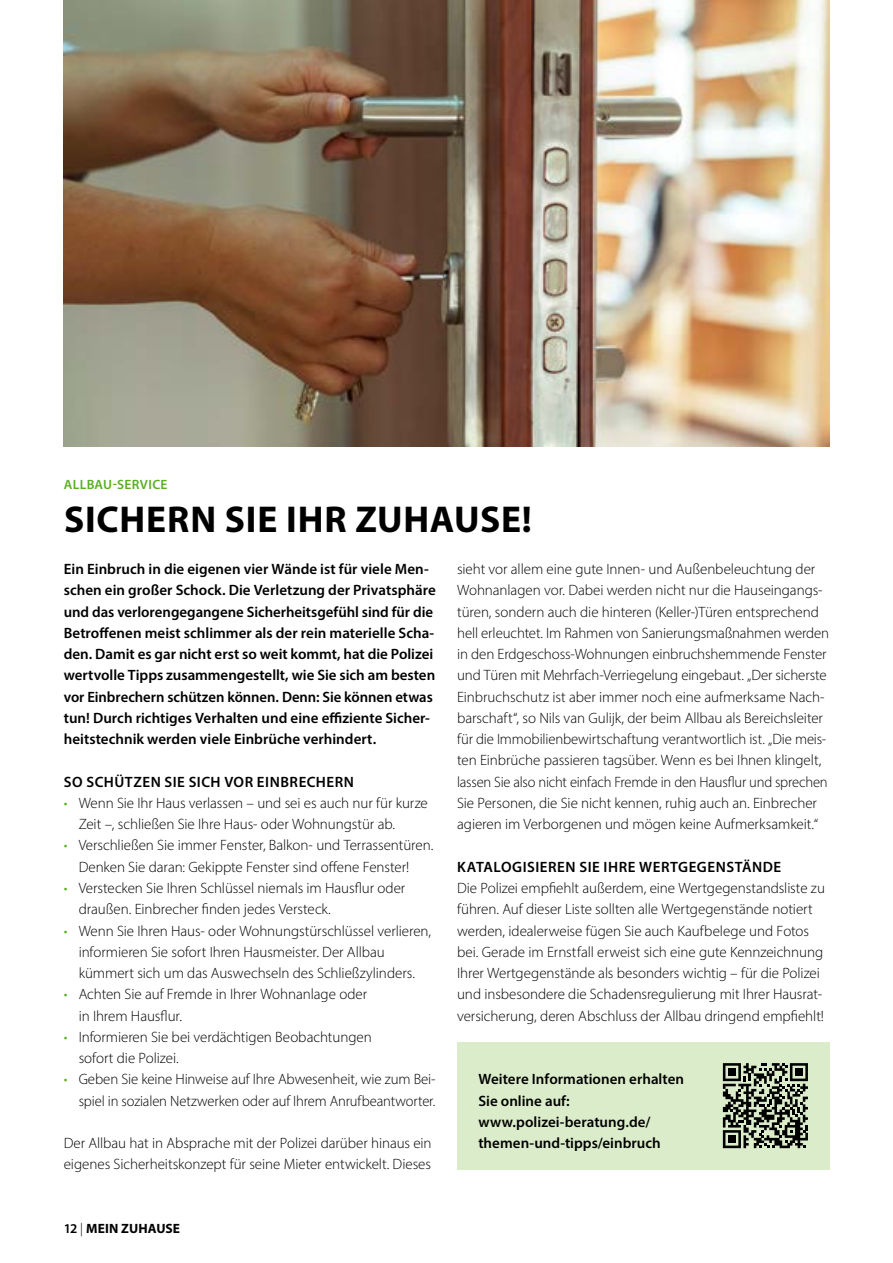
<style>
.page{position:relative;width:893px;height:1263px;background:#fff}
.page>*{position:absolute;margin:0;border:0;box-sizing:border-box;transform-origin:0 0}
.t1{font:700 37.5px "Myriad Pro";letter-spacing:.02em;color:#000}
.t2{font:300 15px/21.3px "Myriad Pro";letter-spacing:-.005em;color:#000}
.t3{font:600 15px/21.3px "Myriad Pro";color:#000}
.t4{font:600 15px "Myriad Pro";letter-spacing:.035em;color:#000}
.t5{font:600 13.5px "Myriad Pro";letter-spacing:.02em;color:#5aaf24}
.t6{font:700 13.5px "Myriad Pro";letter-spacing:.01em;color:#000}
.s1{color:#5aaf24}
.s2{font-weight:600}
.s3{font-weight:300}
</style>
<div class="page">
<img style="left:64px;top:0;width:765px;height:446px">
<div style="left:457px;top:1042px;width:372px;height:127px;background:#dbecca"></div>
<svg style="left:723px;top:1063px;width:85px;height:85px"></svg>
<p class="t5" style="left:64px;top:476px;width:105px">ALLBAU-SERVICE</p>
<h1 class="t1" style="left:64px;top:494px;width:469px">SICHERN SIE IHR ZUHAUSE!</h1>
<p class="t2" style="left:457px;top:558px;width:374px">sieht vor allem eine gute Innen- und Außenbeleuchtung der Wohnanlagen vor. Dabei werden nicht nur die Hauseingangs&shy;türen, sondern auch die hinteren (Keller-)Türen entsprechend hell erleuchtet. Im Rahmen von Sanierungsmaßnahmen werden in den Erdgeschoss-Wohnungen einbruchshemmende Fenster und Türen mit Mehrfach-Verriegelung eingebaut. „Der sicherste Einbruchschutz ist aber immer noch eine aufmerksame Nach‑ barschaft“, so Nils van Gulijk, der beim Allbau als Bereichsleiter für die Immobilienbewirtschaftung verantwortlich ist. „Die meis‑ ten Einbrüche passieren tagsüber. Wenn es bei Ihnen klingelt, lassen Sie also nicht einfach Fremde in den Hausflur und sprechen Sie Personen, die Sie nicht kennen, ruhig auch an. Einbrecher agieren im Verborgenen und mögen keine Aufmerksamkeit.“</p>
<p class="t4" style="left:457px;top:857px;width:325px">KATALOGISIEREN SIE IHRE WERTGEGENSTÄNDE</p>
<p class="t2" style="left:457px;top:877px;width:369px">Die Polizei empfiehlt außerdem, eine Wertgegenstandsliste zu führen. Auf dieser Liste sollten alle Wertgegenstände notiert werden, idealerweise fügen Sie auch Kaufbelege und Fotos bei. Gerade im Ernstfall erweist sich eine gute Kennzeichnung Ihrer Wertgegenstände als besonders wichtig – für die Polizei und insbesondere die Schadensregulierung mit Ihrer Hausrat&shy;versicherung, deren Abschluss der Allbau dringend empfiehlt!</p>
<p class="t3" style="left:64px;top:558px;width:374px">Ein Einbruch in die eigenen vier Wände ist für viele Men‑ schen ein großer Schock. Die Verletzung der Privatsphäre und das verlorengegangene Sicherheitsgefühl sind für die Betroffenen meist schlimmer als der rein materielle Scha‑ den. Damit es gar nicht erst so weit kommt, hat die Polizei wertvolle Tipps zusammengestellt, wie Sie sich am besten vor Einbrechern schützen können. Denn: Sie können etwas tun! Durch richtiges Verhalten und eine effiziente Sicher‑ heitstechnik werden viele Einbrüche verhindert.</p>
<p class="t4" style="left:64px;top:772px;width:292px">SO SCHÜTZEN SIE SICH VOR EINBRECHERN</p>
<p class="t2" style="left:79px;top:792px;width:351px;text-indent:-15px"><span class="s1">•</span> Wenn Sie Ihr Haus verlassen – und sei es auch nur für kurze<br>Zeit –, schließen Sie Ihre Haus- oder Wohnungstür ab.</p>
<p class="t2" style="left:79px;top:835px;width:356px;text-indent:-15px"><span class="s1">•</span> Verschließen Sie immer Fenster, Balkon- und Terrassentüren.<br>Denken Sie daran: Gekippte Fenster sind offene Fenster!</p>
<p class="t2" style="left:79px;top:877px;width:328px;text-indent:-15px"><span class="s1">•</span> Verstecken Sie Ihren Schlüssel niemals im Hausflur oder draußen. Einbrecher finden jedes Versteck.</p>
<p class="t2" style="left:79px;top:920px;width:354px;text-indent:-15px"><span class="s1">•</span> Wenn Sie Ihren Haus- oder Wohnungstürschlüssel verlieren, informieren Sie sofort Ihren Hausmeister. Der Allbau kümmert sich um das Auswechseln des Schließzylinders.</p>
<p class="t2" style="left:79px;top:983px;width:290px;text-indent:-15px"><span class="s1">•</span> Achten Sie auf Fremde in Ihrer Wohnanlage oder in Ihrem Hausflur.</p>
<p class="t2" style="left:79px;top:1026px;width:295px;text-indent:-15px"><span class="s1">•</span> Informieren Sie bei verdächtigen Beobachtungen sofort die Polizei.</p>
<p class="t2" style="left:64px;top:1068px;width:373px;text-align:right"><span class="s1">•</span> Geben Sie keine Hinweise auf Ihre Abwesenheit, wie zum Bei‑ spiel in sozialen Netzwerken oder auf Ihrem Anrufbeantworter.</p>
<p class="t2" style="left:64px;top:1132px;width:369px">Der Allbau hat in Absprache mit der Polizei darüber hinaus ein eigenes Sicherheitskonzept für seine Mieter entwickelt. Dieses</p>
<p class="t3" style="left:478px;top:1068px;width:207px">Weitere Informationen erhalten<br>Sie online auf: www.polizei-beratung.de/ themen-und-tipps/einbruch</p>
<p class="t6" style="left:64px;top:1220px;width:118px"><span class="s2">12</span> <span class="s3">|</span> MEIN ZUHAUSE</p>
</div>
